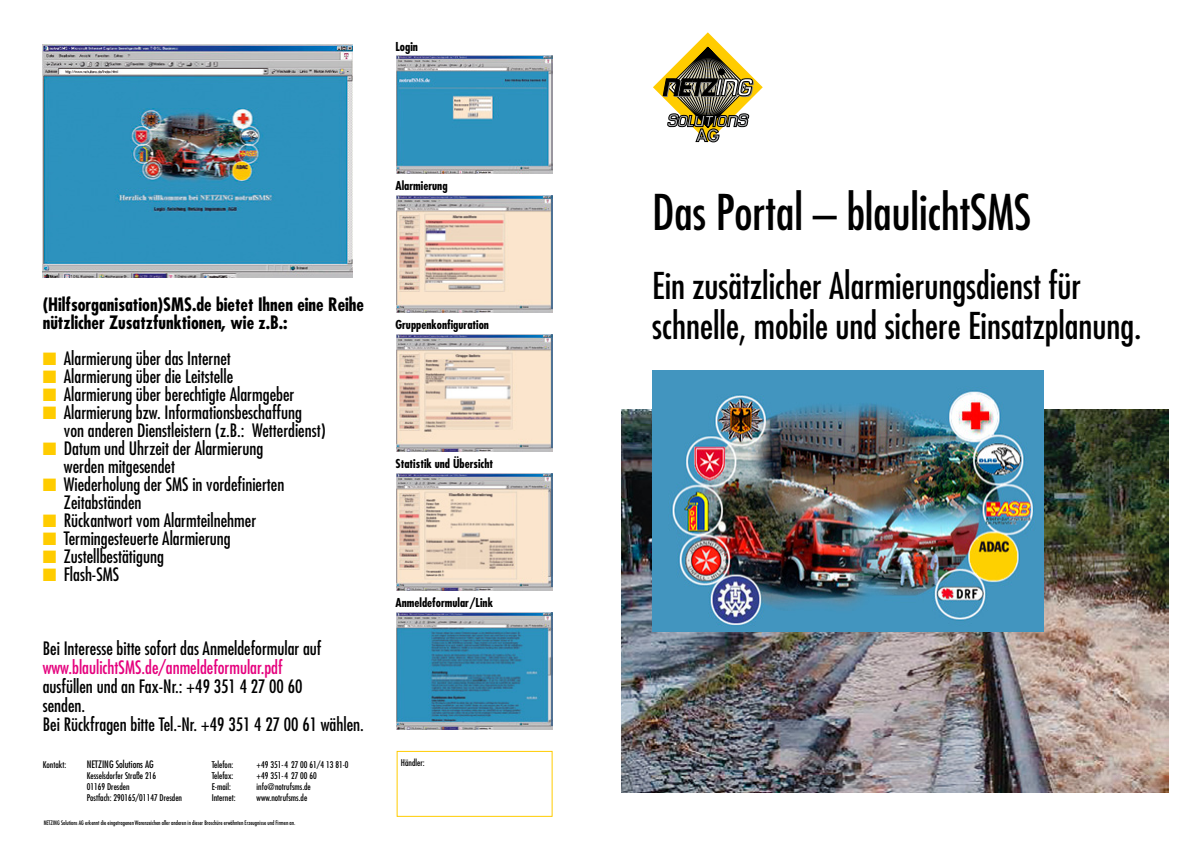
<style>
.page{position:relative;width:1191px;height:842px;background:#fff}
.page>*{position:absolute;margin:0;border:0;box-sizing:border-box;transform-origin:0 0}
.t1{font:condensed 48px "Futura";color:#000}
.t2{font:condensed 36px/40px "Futura";color:#000}
.t3{font:condensed 18px/18px "Futura";color:#000}
.t4{font:700 condensed 18px/18px "Futura";color:#000}
.t5{font:condensed 18px "Futura";color:#e5007d}
.t6{font:700 condensed 12px "Futura";color:#000}
.t7{font:condensed 10px "Futura";color:#000}
.t8{font:condensed 9px/11px "Futura";color:#000}
.t9{font:condensed 6px "Futura";color:#000}
.s1{color:#fc0}
</style>
<div class="page">
<div style="left:397px;top:751px;width:155px;height:65px;border:1px solid #fc0"></div>
<img style="left:396px;top:56px;width:156px;height:117px">
<img style="left:396px;top:195px;width:156px;height:117px">
<img style="left:396px;top:334px;width:156px;height:117px">
<img style="left:396px;top:473px;width:156px;height:117px">
<img style="left:396px;top:612px;width:156px;height:117px">
<img style="left:43px;top:45px;width:310px;height:233px">
<svg style="left:653px;top:32px;width:109px;height:110px"></svg>
<img style="left:621px;top:410px;width:547px;height:383px">
<img style="left:652px;top:371px;width:391px;height:261px">
<p class="t6" style="left:395px;top:39px;width:24px">Login</p>
<p class="t6" style="left:395px;top:178px;width:54px">Alarmierung</p>
<p class="t4" style="left:43px;top:295px;width:323px">(Hilfsorganisation)SMS.de bietet Ihnen eine Reihe nützlicher Zusatzfunktionen, wie z.B.:</p>
<p class="t3" style="left:43px;top:349px;width:190px"><span class="s1">■</span> Alarmierung über das Internet</p>
<p class="t3" style="left:43px;top:367px;width:192px"><span class="s1">■</span> Alarmierung über die Leitstelle</p>
<p class="t3" style="left:43px;top:385px;width:253px"><span class="s1">■</span> Alarmierung über berechtigte Alarmgeber</p>
<p class="t3" style="left:64px;top:403px;width:263px;text-indent:-21px"><span class="s1">■</span> Alarmierung bzw. Informationsbeschaffung von anderen Dienstleistern (z.B.: Wetterdienst)</p>
<p class="t3" style="left:64px;top:439px;width:201px;text-indent:-21px"><span class="s1">■</span> Datum und Uhrzeit der Alarmierung werden mitgesendet</p>
<p class="t3" style="left:64px;top:475px;width:222px;text-indent:-21px"><span class="s1">■</span> Wiederholung der SMS in vordefinierten<br>Zeitabständen</p>
<p class="t3" style="left:43px;top:511px;width:215px"><span class="s1">■</span> Rückantwort vom Alarmteilnehmer</p>
<p class="t3" style="left:43px;top:529px;width:189px"><span class="s1">■</span> Termingesteuerte Alarmierung</p>
<p class="t3" style="left:43px;top:547px;width:123px"><span class="s1">■</span> Zustellbestätigung</p>
<p class="t3" style="left:43px;top:565px;width:78px"><span class="s1">■</span> Flash-SMS</p>
<p class="t3" style="left:43px;top:639px;width:280px">Bei Interesse bitte sofort das Anmeldeformular auf</p>
<p class="t5" style="left:43px;top:656px;width:241px">www.blaulichtSMS.de/anmeldeformular.pdf</p>
<p class="t3" style="left:43px;top:676px;width:323px;line-height:19px">ausfüllen und an Fax-Nr.: +49 351 4 27 00 60<br>senden.<br>Bei Rückfragen bitte Tel.-Nr. +49 351 4 27 00 61 wählen.</p>
<p class="t8" style="left:43px;top:758px;width:25px">Kontakt:</p>
<p class="t7" style="left:87px;top:758px;width:69px">NETZING Solutions AG</p>
<p class="t8" style="left:87px;top:769px;width:97px">Kesselsdorfer Straße 216<br>01169 Dresden<br>Postfach: 290165/01147 Dresden</p>
<p class="t8" style="left:212px;top:758px;width:23px">Telefon:</p>
<p class="t8" style="left:257px;top:758px;width:93px">+49 351-4 27 00 61/4 13 81-0</p>
<p class="t8" style="left:212px;top:769px;width:23px">Telefax:</p>
<p class="t8" style="left:257px;top:769px;width:62px">+49 351-4 27 00 60</p>
<p class="t8" style="left:212px;top:780px;width:21px">E-mail:</p>
<p class="t8" style="left:257px;top:780px;width:56px">info@notrufsms.de</p>
<p class="t8" style="left:212px;top:791px;width:25px">Internet:</p>
<p class="t8" style="left:257px;top:791px;width:52px">www.notrufsms.de</p>
<p class="t9" style="left:44px;top:819px;width:253px">NETZING Solutions AG erkennt die eingetragenen Warenzeichen aller anderen in dieser Broschüre erwähnten Erzeugnisse und Firmen an.</p>
<p class="t6" style="left:395px;top:317px;width:95px">Gruppenkonfiguration</p>
<p class="t6" style="left:395px;top:456px;width:99px">Statistik und Übersicht</p>
<p class="t6" style="left:395px;top:595px;width:99px">Anmeldeformular/Link</p>
<p class="t8" style="left:401px;top:757px;width:25px">Händler:</p>
<h1 class="t1" style="left:652px;top:182px;width:380px">Das Portal – blaulichtSMS</h1>
<h2 class="t2" style="left:652px;top:265px;width:491px">Ein zusätzlicher Alarmierungsdienst für schnelle, mobile und sichere Einsatzplanung.</h2>
</div>
